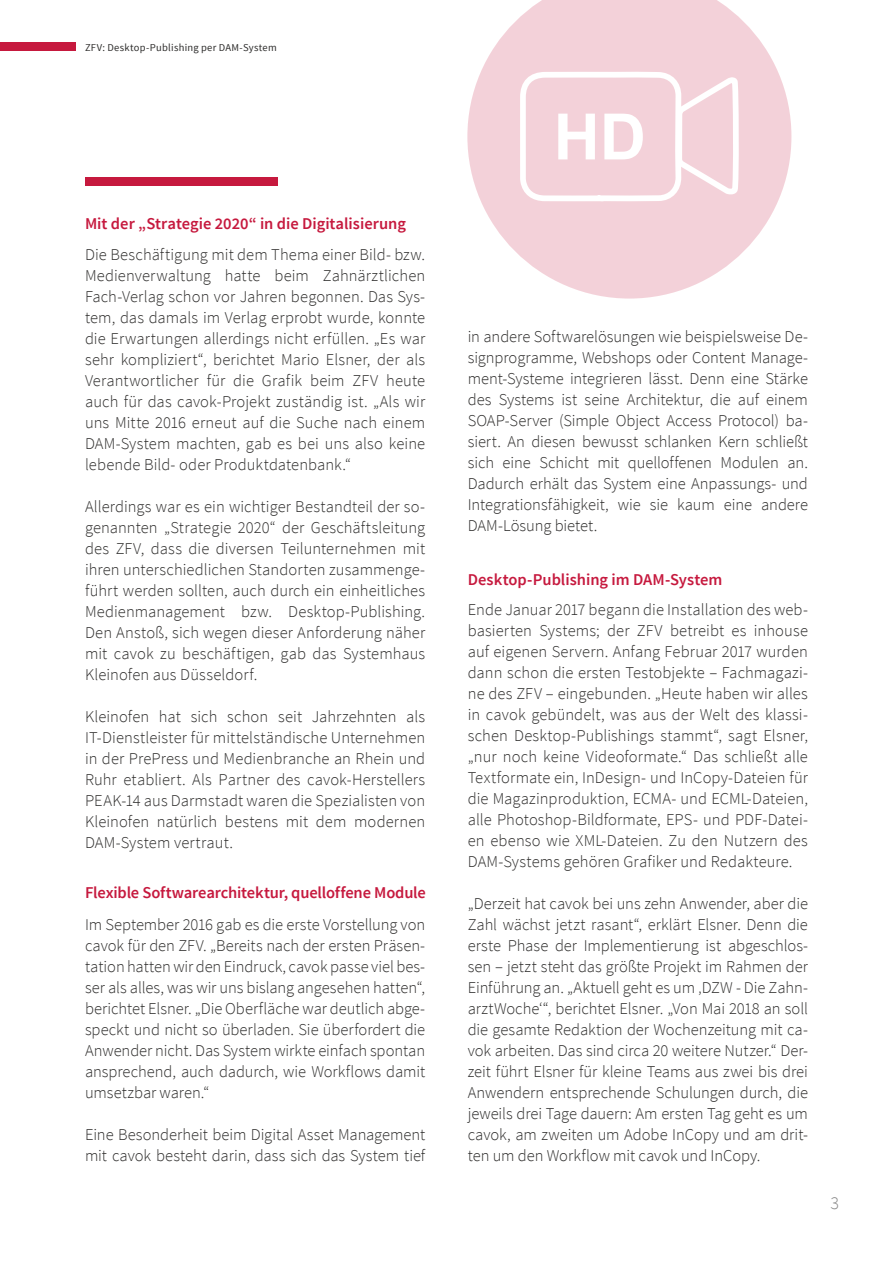
<style>
.page{position:relative;width:893px;height:1263px;background:#fff}
.page>*{position:absolute;margin:0;border:0;box-sizing:border-box;transform-origin:0 0}
.t1{font:300 18px "Source Sans Pro";color:#878787}
.t2{font:300 16.5px/21px "Source Sans Pro";color:#2e2d2c;text-align:justify}
.copy_2{font:600 16.5px "Source Sans Pro";letter-spacing:-.005em;color:#c6193e}
.t3{font:10.5px "Source Sans Pro";letter-spacing:.025em;color:#2e2d2c}
</style>
<div class="page">
<div style="left:0;top:43px;width:75px;height:8px;background:#c6193e"></div>
<div style="left:85px;top:178px;width:193px;height:8px;background:#c6193e"></div>
<svg style="left:467px;top:21px;width:324px;height:278px;fill:#f3d1d9"></svg>
<svg style="left:516px;top:0;width:228px;height:204px;background:#f4d7de"></svg>
<p class="t3" style="left:85px;top:41px;width:193px">ZFV: Desktop-Publishing per DAM-System</p>
<p class="copy_2" style="left:85px;top:213px;width:322px">Mit der „Strategie 2020“ in die Digitalisierung</p>
<p class="t2" style="left:85px;top:244px;width:342px">Die Beschäftigung mit dem Thema einer Bild- bzw.<br>Medienverwaltung hatte beim Zahnärztlichen Fach-Verlag schon vor Jahren begonnen. Das Sys&shy;tem, das damals im Verlag erprobt wurde, konnte die Erwartungen allerdings nicht erfüllen. „Es war sehr kompliziert“, berichtet Mario Elsner, der als Verantwortlicher für die Grafik beim ZFV heute auch für das cavok-Projekt zuständig ist. „Als wir uns Mitte 2016 erneut auf die Suche nach einem DAM-System machten, gab es bei uns also keine lebende Bild- oder Produktdatenbank.“</p>
<p class="t2" style="left:85px;top:496px;width:342px">Allerdings war es ein wichtiger Bestandteil der so&shy;genannten „Strategie 2020“ der Geschäftsleitung des ZFV, dass die diversen Teilunternehmen mit ihren unterschiedlichen Standorten zusammenge&shy;führt werden sollten, auch durch ein einheitliches Medienmanagement bzw. Desktop-Publishing.<br>Den Anstoß, sich wegen dieser Anforderung näher mit cavok zu beschäftigen, gab das Systemhaus Kleinofen aus Düsseldorf.</p>
<p class="t2" style="left:85px;top:706px;width:342px">Kleinofen hat sich schon seit Jahrzehnten als IT-Dienstleister für mittelständische Unternehmen in der PrePress und Medienbranche an Rhein und Ruhr etabliert. Als Partner des cavok-Herstellers PEAK-14 aus Darmstadt waren die Spezialisten von Kleinofen natürlich bestens mit dem modernen DAM-System vertraut.</p>
<p class="copy_2" style="left:85px;top:882px;width:342px">Flexible Softwarearchitektur, quelloffene Module</p>
<p class="t2" style="left:85px;top:914px;width:342px">Im September 2016 gab es die erste Vorstellung von cavok für den ZFV. „Bereits nach der ersten Präsen&shy;tation hatten wir den Eindruck, cavok passe viel bes&shy;ser als alles, was wir uns bislang angesehen hatten“, berichtet Elsner. „Die Oberfläche war deutlich abge&shy;speckt und nicht so überladen. Sie überfordert die Anwender nicht. Das System wirkte einfach spontan ansprechend, auch dadurch, wie Workflows damit umsetzbar waren.“</p>
<p class="t2" style="left:85px;top:1124px;width:342px">Eine Besonderheit beim Digital Asset Management mit cavok besteht darin, dass sich das System tief</p>
<p class="t2" style="left:468px;top:326px;width:342px">in andere Softwarelösungen wie beispielsweise De&shy;signprogramme, Webshops oder Content Manage&shy;ment-Systeme integrieren lässt. Denn eine Stärke des Systems ist seine Architektur, die auf einem SOAP-Server (Simple Object Access Protocol) ba&shy;siert. An diesen bewusst schlanken Kern schließt sich eine Schicht mit quelloffenen Modulen an.<br>Dadurch erhält das System eine Anpassungs- und Integrationsfähigkeit, wie sie kaum eine andere DAM-Lösung bietet.</p>
<p class="copy_2" style="left:468px;top:569px;width:256px">Desktop-Publishing im DAM-System</p>
<p class="t2" style="left:468px;top:599px;width:342px">Ende Januar 2017 begann die Installation des web&shy;basierten Systems; der ZFV betreibt es inhouse auf eigenen Servern. Anfang Februar 2017 wurden dann schon die ersten Testobjekte – Fachmagazi&shy;ne des ZFV – eingebunden. „Heute haben wir alles in cavok gebündelt, was aus der Welt des klassi&shy;schen Desktop-Publishings stammt“, sagt Elsner, „nur noch keine Videoformate.“ Das schließt alle Textformate ein, InDesign- und InCopy-Dateien für die Magazinproduktion, ECMA- und ECML-Dateien, alle Photoshop-Bildformate, EPS- und PDF-Datei&shy;en ebenso wie XML-Dateien. Zu den Nutzern des DAM-Systems gehören Grafiker und Redakteure.</p>
<p class="t2" style="left:468px;top:893px;width:342px">„Derzeit hat cavok bei uns zehn Anwender, aber die Zahl wächst jetzt rasant“, erklärt Elsner. Denn die erste Phase der Implementierung ist abgeschlos&shy;sen – jetzt steht das größte Projekt im Rahmen der Einführung an. „Aktuell geht es um ‚DZW - Die Zahn&shy;arztWoche‘“, berichtet Elsner. „Von Mai 2018 an soll die gesamte Redaktion der Wochenzeitung mit ca&shy;vok arbeiten. Das sind circa 20 weitere Nutzer.“ Der&shy;zeit führt Elsner für kleine Teams aus zwei bis drei Anwendern entsprechende Schulungen durch, die jeweils drei Tage dauern: Am ersten Tag geht es um cavok, am zweiten um Adobe InCopy und am drit&shy;ten um den Workflow mit cavok und InCopy.</p>
<p class="t1" style="left:830px;top:1192px;width:10px">3</p>
</div>
